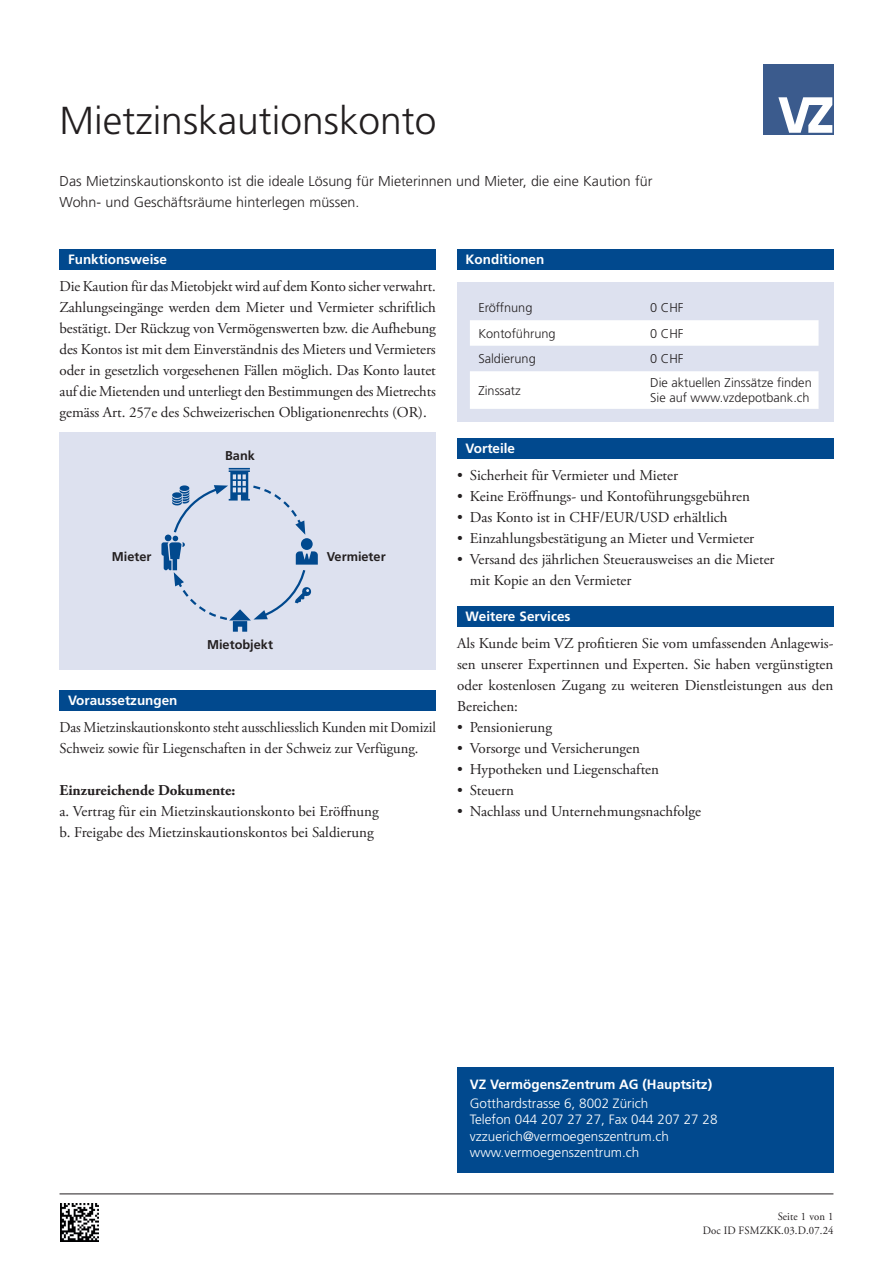
<style>
.page{position:relative;width:893px;height:1263px;background:#fff}
.page>*{position:absolute;margin:0;border:0;box-sizing:border-box;transform-origin:0 0}
.t1{font:300 39px "Frutiger LT Pro";color:#231f20}
.t2{font:15px/21px "Adobe Garamond Pro";color:#231f20;text-align:justify}
.t3{font:15px/21px "Adobe Garamond Pro";color:#231f20;scale:.95 1}
.t4{font:700 15px "Adobe Garamond Pro";color:#231f20}
.t5{font:300 14.25px/21px "Frutiger LT Pro";color:#231f20}
.t6{font:300 13.5px/16.5px "Frutiger LT Pro";color:#fff}
.t7{font:700 13.5px "Frutiger LT Pro";color:#fff}
.t8{font:300 12.75px/15.3px "Frutiger LT Pro";color:#231f20}
.t9{font:700 12.75px "Frutiger LT Pro";color:#231f20}
.t10{font:11.25px/13.5px "Adobe Garamond Pro";letter-spacing:.01em;color:#231f20;text-align:right;scale:.95 1}
</style>
<div class="page">
<div style="left:764px;top:64px;width:70px;height:70px;background:#3b5b8d"></div>
<svg style="left:778px;top:97px;width:54px;height:36px"></svg>
<div style="left:457px;top:1067px;width:376px;height:105px;background:#01498e"></div>
<hr style="left:60px;top:1193px;width:773px;height:1px;background:#231f20">
<img style="left:60px;top:1203px;width:39px;height:39px">
<div style="left:60px;top:249px;width:376px;height:21px;background:#01498e"></div>
<div style="left:60px;top:690px;width:376px;height:21px;background:#01498e"></div>
<div style="left:60px;top:432px;width:376px;height:238px;background:#dde1ef"></div>
<svg style="left:161px;top:468px;width:157px;height:164px"></svg>
<div style="left:457px;top:249px;width:376px;height:21px;background:#01498e"></div>
<div style="left:457px;top:438px;width:376px;height:21px;background:#01498e"></div>
<div style="left:457px;top:606px;width:376px;height:21px;background:#01498e"></div>
<div style="left:457px;top:282px;width:376px;height:140px;background:#dde1ef"></div>
<svg style="left:470px;top:320px;width:349px;height:89px"></svg>
<h1 class="t1" style="left:60px;top:98px;width:379px">Mietzinskautionskonto</h1>
<p class="t5" style="left:60px;top:170px;width:594px">Das Mietzinskautionskonto ist die ideale Lösung für Mieterinnen und Mieter, die eine Kaution für<br>Wohn- und Geschäftsräume hinterlegen müssen.</p>
<p class="t7" style="left:68px;top:251px;width:101px">Funktionsweise</p>
<p class="t2" style="left:60px;top:276px;width:378px">Die Kaution für das Mietobjekt wird auf dem Konto sicher verwahrt.<br>Zahlungseingänge werden dem Mieter und Vermieter schriftlich bestätigt. Der Rückzug von Vermögenswerten bzw. die Aufhebung des Kontos ist mit dem Einverständnis des Mieters und Vermieters oder in gesetzlich vorgesehenen Fällen möglich. Das Konto lautet auf die Mietenden und unterliegt den Bestimmungen des Mietrechts gemäss Art. 257e des Schweizerischen Obligationenrechts (OR).</p>
<p class="t9" style="left:225px;top:448px;width:31px">Bank</p>
<p class="t9" style="left:112px;top:549px;width:41px">Mieter</p>
<p class="t9" style="left:327px;top:549px;width:60px">Vermieter</p>
<p class="t9" style="left:207px;top:637px;width:67px">Mietobjekt</p>
<p class="t7" style="left:68px;top:692px;width:111px">Voraussetzungen</p>
<p class="t3" style="left:60px;top:717px;width:398px">Das Mietzinskautionskonto steht ausschliesslich Kunden mit Domizil<br>Schweiz sowie für Liegenschaften in der Schweiz zur Verfügung.</p>
<p class="t4" style="left:60px;top:781px;width:177px">Einzureichende Dokumente:</p>
<p class="t2" style="left:60px;top:801px;width:321px">a. Vertrag für ein Mietzinskautionskonto bei Eröffnung b. Freigabe des Mietzinskautionskontos bei Saldierung</p>
<p class="t7" style="left:466px;top:251px;width:80px">Konditionen</p>
<p class="t8" style="left:478px;top:300px;width:56px">Eröffnung</p>
<p class="t8" style="left:650px;top:300px;width:35px">0 CHF</p>
<p class="t8" style="left:478px;top:326px;width:79px">Kontoführung</p>
<p class="t8" style="left:650px;top:326px;width:35px">0 CHF</p>
<p class="t8" style="left:478px;top:351px;width:59px">Saldierung</p>
<p class="t8" style="left:650px;top:351px;width:35px">0 CHF</p>
<p class="t8" style="left:478px;top:383px;width:44px">Zinssatz</p>
<p class="t8" style="left:650px;top:375px;width:163px">Die aktuellen Zinssätze finden<br>Sie auf www.vzdepotbank.ch</p>
<p class="t7" style="left:466px;top:440px;width:51px">Vorteile</p>
<p class="t2" style="left:457px;top:465px;width:223px">• Sicherheit für Vermieter und Mieter</p>
<p class="t2" style="left:457px;top:486px;width:294px">• Keine Eröffnungs- und Kontoführungsgebühren</p>
<p class="t2" style="left:457px;top:507px;width:272px">• Das Konto ist in CHF/EUR/USD erhältlich</p>
<p class="t2" style="left:457px;top:528px;width:299px">• Einzahlungsbestätigung an Mieter und Vermieter</p>
<p class="t2" style="left:470px;top:549px;width:306px;text-indent:-13px">• Versand des jährlichen Steuerausweises an die Mieter mit Kopie an den Vermieter</p>
<p class="t7" style="left:466px;top:608px;width:106px">Weitere Services</p>
<p class="t2" style="left:457px;top:633px;width:378px">Als Kunde beim VZ profitieren Sie vom umfassenden Anlagewis&shy;sen unserer Expertinnen und Experten. Sie haben vergünstigten oder kostenlosen Zugang zu weiteren Dienstleistungen aus den Bereichen:</p>
<p class="t2" style="left:457px;top:717px;width:96px">• Pensionierung</p>
<p class="t2" style="left:457px;top:738px;width:184px">• Vorsorge und Versicherungen</p>
<p class="t2" style="left:457px;top:759px;width:203px">• Hypotheken und Liegenschaften</p>
<p class="t2" style="left:457px;top:780px;width:58px">• Steuern</p>
<p class="t2" style="left:457px;top:801px;width:246px">• Nachlass und Unternehmungsnachfolge</p>
<p class="t7" style="left:470px;top:1076px;width:244px">VZ VermögensZentrum AG (Hauptsitz)</p>
<p class="t6" style="left:470px;top:1095px;width:249px">Gotthardstrasse 6, 8002 Zürich<br>Telefon 044 207 27 27, Fax 044 207 27 28 vzzuerich@vermoegenszentrum.ch www.vermoegenszentrum.ch</p>
<p class="t10" style="left:703px;top:1210px;width:139px">Seite 1 von 1<br>Doc ID FSMZKK.03.D.07.24</p>
</div>
